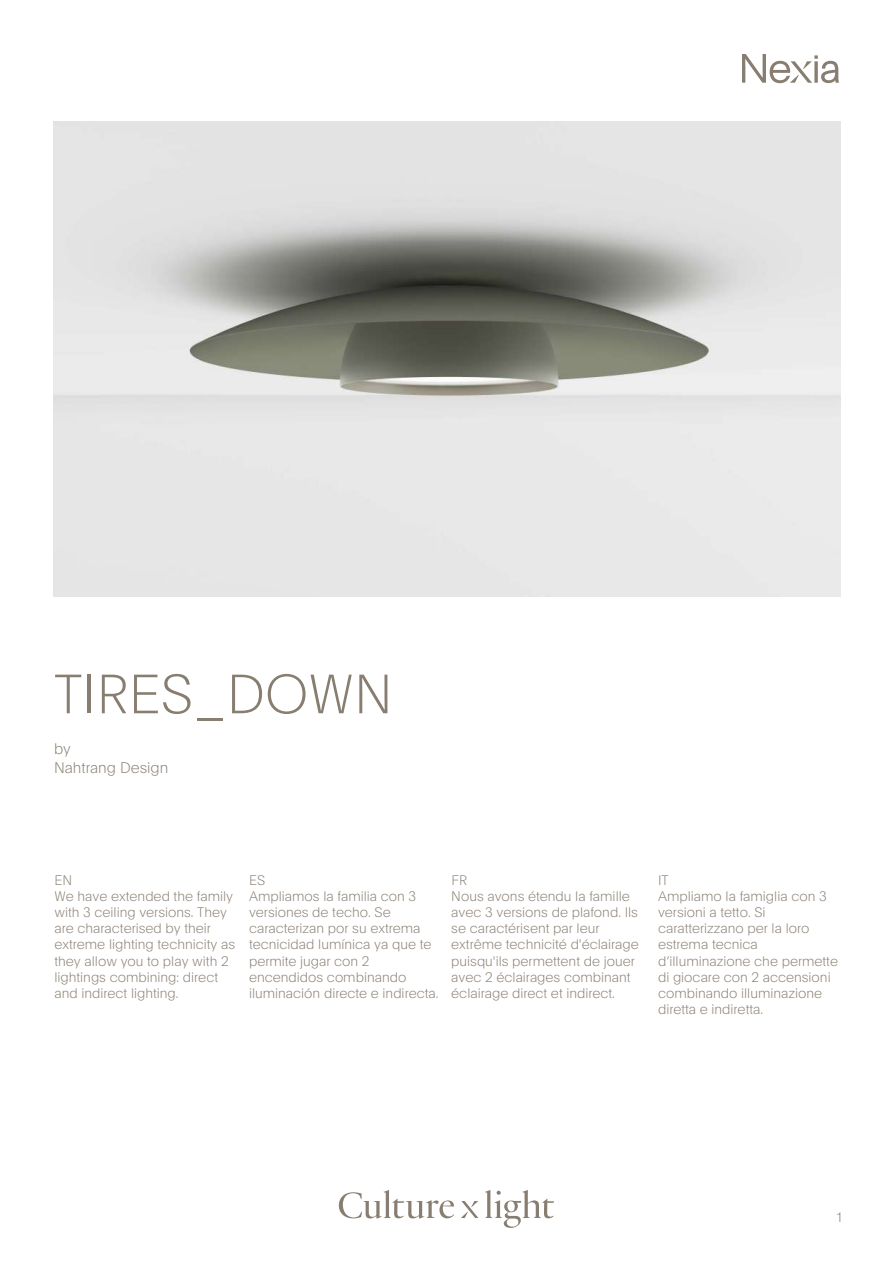
<style>
.page{position:relative;width:893px;height:1263px;background:#fff}
.page>*{position:absolute;margin:0;border:0;box-sizing:border-box;transform-origin:0 0}
.t1{font:200 54px "Plain";color:#877d70}
.t2{font:200 15px/19.5px "Plain";color:#877d70}
.t3{font:200 13.5px/16.2px "Plain";color:#877d70}
</style>
<div class="page">
<svg style="left:742px;top:54px;width:97px;height:29px"></svg>
<svg style="left:339px;top:1190px;width:215px;height:38px"></svg>
<img style="left:53px;top:121px;width:787px;height:475px">
<h1 class="t1" style="left:54px;top:655px;width:340px">TIRES_DOWN</h1>
<p class="t2" style="left:54px;top:738px;width:116px">by<br>Nahtrang Design</p>
<p class="t3" style="left:54px;top:871px;width:182px">EN<br>We have extended the family with 3 ceiling versions. They are characterised by their extreme lighting technicity as they allow you to play with 2 lightings combining: direct and indirect lighting.</p>
<p class="t3" style="left:249px;top:871px;width:191px">ES<br>Ampliamos la familia con 3 versiones de techo. Se caracterizan por su extrema tecnicidad lumínica ya que te permite jugar con 2 encendidos combinando iluminación directe e indirecta.</p>
<p class="t3" style="left:451px;top:871px;width:189px">FR<br>Nous avons étendu la famille avec 3 versions de plafond. Ils se caractérisent par leur extrême technicité d'éclairage puisqu'ils permettent de jouer avec 2 éclairages combinant éclairage direct et indirect.</p>
<p class="t3" style="left:658px;top:871px;width:181px">IT<br>Ampliamo la famiglia con 3 versioni a tetto. Si caratterizzano per la loro estrema tecnica d’illuminazione che permette di giocare con 2 accensioni combinando illuminazione diretta e indiretta.</p>
<p class="t3" style="left:836px;top:1208px;width:9px">1</p>
</div>
